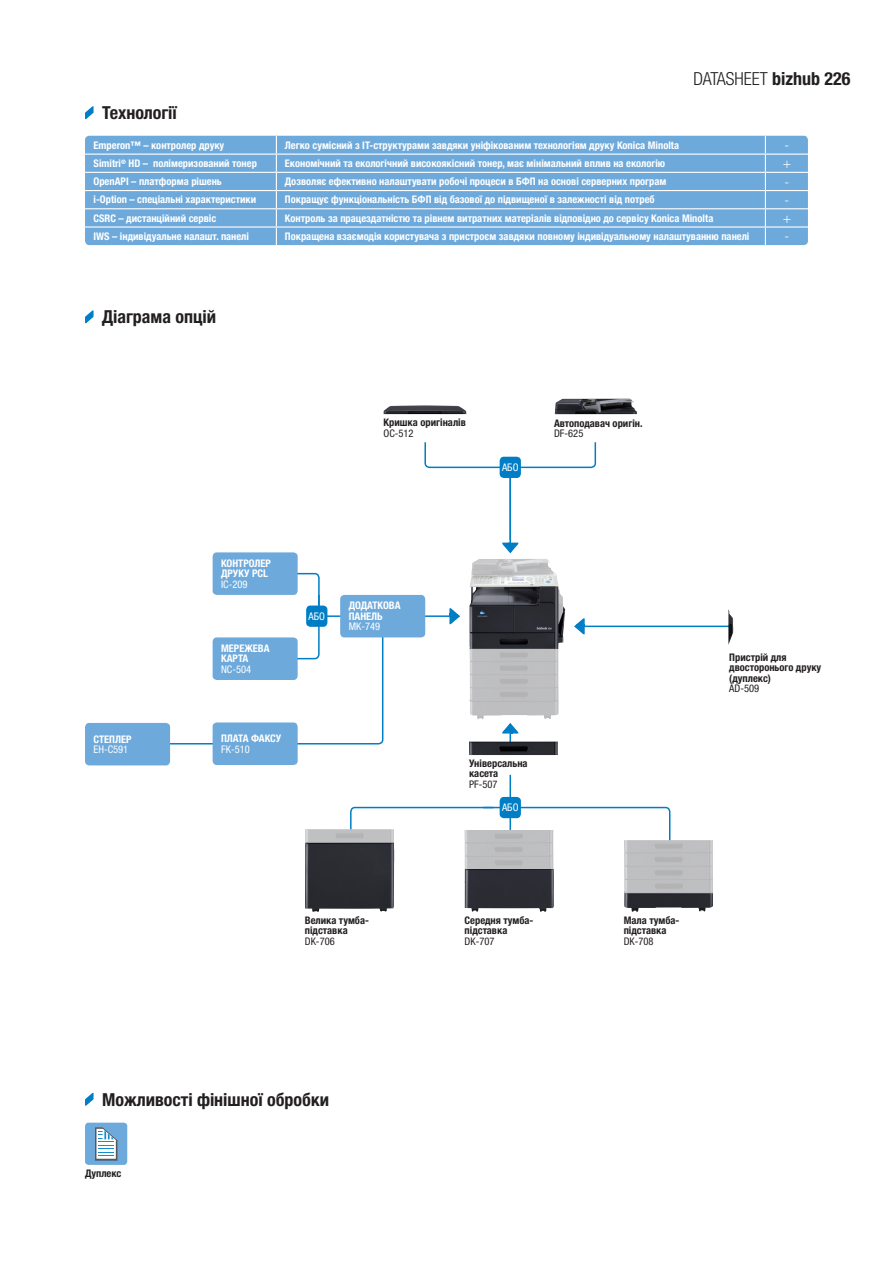
<style>
.page{position:relative;width:893px;height:1263px;background:#fff}
.page>*{position:absolute;margin:0;border:0;box-sizing:border-box;transform-origin:0 0}
.Bro_Inside_SUBHEAD_B{font:700 condensed 18px "Helvetica Neue LTW1 G";color:#231f20}
.t1{font:300 condensed 18px "Helvetica Neue LTW1 G";color:#231f20}
.Bro_Inside_TECHNOLOG{font:300 condensed 14.25px "Helvetica Neue LTW1 G";color:#fff}
.Bro_Inside_TECHNOLOG-2{font:700 condensed 10.5px "Helvetica Neue LTW1 G";color:#fff}
.Bro_Inside_ICON_SUBL{font:700 condensed 10.5px/10.5px "Helvetica Neue LTW1 G";color:#231f20}
.Bro_Inside_WORKFLOW{font:700 condensed 10.5px/10.5px "Helvetica Neue LTW1 G";color:#fff}
.Bro_Inside_ICON_SUBL-2{font:condensed 10.5px "Helvetica Neue LTW1 G";color:#231f20}
.Bro_Inside_WORKFLOW-2{font:condensed 10.5px "Helvetica Neue LTW1 G";color:#fff}
.s1{font-weight:700}
</style>
<div class="page">
<svg style="left:350px;top:806px;width:321px;height:34px"></svg>
<img style="left:384px;top:405px;width:82px;height:9px">
<img style="left:555px;top:399px;width:82px;height:15px">
<svg style="left:424px;top:442px;width:173px;height:112px"></svg>
<hr style="left:583px;top:626px;width:146px;height:1px;background:#007ec5">
<svg style="left:574px;top:618px;width:11px;height:17px"></svg>
<hr style="left:509px;top:775px;width:2px;height:55px;background:#007ec5">
<svg style="left:502px;top:723px;width:17px;height:19px"></svg>
<div style="left:213px;top:722px;width:85px;height:43px;background:#6da9db;border-radius:4px"></div>
<div style="left:500px;top:797px;width:21px;height:21px;background:#007ec5;border-radius:4px"></div>
<div style="left:500px;top:457px;width:21px;height:21px;background:#007ec5;border-radius:4px"></div>
<svg style="left:85px;top:106px;width:9px;height:14px"></svg>
<img style="left:464px;top:830px;width:90px;height:71px">
<img style="left:465px;top:869px;width:89px;height:43px">
<img style="left:305px;top:829px;width:89px;height:83px">
<svg style="left:165px;top:572px;width:295px;height:173px"></svg>
<img style="left:469px;top:742px;width:89px;height:13px">
<div style="left:213px;top:637px;width:85px;height:43px;background:#6da9db;border-radius:4px"></div>
<div style="left:213px;top:552px;width:85px;height:43px;background:#6da9db;border-radius:4px"></div>
<svg style="left:85px;top:310px;width:9px;height:14px"></svg>
<div style="left:85px;top:136px;width:723px;height:109px;background:#6da9db;border-radius:4px"></div>
<hr style="left:85px;top:154px;width:191px;height:1px;background:#fff">
<hr style="left:276px;top:154px;width:489px;height:1px;background:#fff">
<hr style="left:765px;top:154px;width:43px;height:1px;background:#fff">
<hr style="left:85px;top:172px;width:191px;height:1px;background:#fff">
<hr style="left:276px;top:172px;width:489px;height:1px;background:#fff">
<hr style="left:765px;top:172px;width:43px;height:1px;background:#fff">
<hr style="left:85px;top:190px;width:191px;height:1px;background:#fff">
<hr style="left:276px;top:190px;width:489px;height:1px;background:#fff">
<hr style="left:765px;top:190px;width:43px;height:1px;background:#fff">
<hr style="left:85px;top:208px;width:191px;height:1px;background:#fff">
<hr style="left:276px;top:208px;width:489px;height:1px;background:#fff">
<hr style="left:765px;top:208px;width:43px;height:1px;background:#fff">
<hr style="left:85px;top:226px;width:191px;height:2px;background:#fff">
<hr style="left:276px;top:226px;width:489px;height:2px;background:#fff">
<hr style="left:765px;top:226px;width:43px;height:2px;background:#fff">
<svg style="left:276px;top:136px;width:1px;height:109px"></svg>
<svg style="left:765px;top:136px;width:1px;height:109px"></svg>
<div style="left:340px;top:595px;width:85px;height:42px;background:#6da9db;border-radius:4px"></div>
<svg style="left:85px;top:1092px;width:9px;height:14px"></svg>
<div style="left:85px;top:723px;width:85px;height:42px;background:#6da9db;border-radius:4px"></div>
<img style="left:624px;top:840px;width:89px;height:71px">
<div style="left:85px;top:1123px;width:42px;height:42px;background:#6da9db;border-radius:4px"></div>
<svg style="left:95px;top:1160px;width:23px;height:1px"></svg>
<svg style="left:95px;top:1127px;width:23px;height:33px"></svg>
<img style="left:469px;top:559px;width:90px;height:160px">
<img style="left:470px;top:575px;width:95px;height:74px">
<img style="left:728px;top:609px;width:5px;height:36px">
<p class="Bro_Inside_SUBHEAD_B" style="left:102px;top:102px;width:76px">Технології</p>
<h1 class="t1" style="left:694px;top:68px;width:158px">DATASHEET <span class="s1">bizhub 226</span></h1>
<p class="Bro_Inside_TECHNOLOG-2" style="left:94px;top:139px;width:132px">Emperon™ – контролер друку</p>
<p class="Bro_Inside_TECHNOLOG-2" style="left:285px;top:139px;width:396px">Легко сумісний з ІТ-структурами завдяки уніфікованим технологіям друку Konica Minolta</p>
<p class="Bro_Inside_TECHNOLOG" style="left:785px;top:137px;width:6px">-</p>
<p class="Bro_Inside_TECHNOLOG-2" style="left:94px;top:157px;width:165px">Simitri<sup>®</sup> HD – полімеризований тонер</p>
<p class="Bro_Inside_TECHNOLOG-2" style="left:285px;top:157px;width:382px">Економічний та екологічний високоякісний тонер, має мінімальний вплив на екологію</p>
<p class="Bro_Inside_TECHNOLOG" style="left:783px;top:155px;width:10px">+</p>
<p class="Bro_Inside_TECHNOLOG-2" style="left:94px;top:175px;width:130px">OpenAPI – платформа рішень</p>
<p class="Bro_Inside_TECHNOLOG-2" style="left:285px;top:175px;width:383px">Дозволяє ефективно налаштувати робочі процеси в БФП на основі серверних програм</p>
<p class="Bro_Inside_TECHNOLOG" style="left:785px;top:173px;width:6px">-</p>
<p class="Bro_Inside_TECHNOLOG-2" style="left:94px;top:193px;width:164px">i-Option – спеціальні характеристики</p>
<p class="Bro_Inside_TECHNOLOG-2" style="left:285px;top:193px;width:371px">Покращує функціональність БФП від базової до підвищеної в залежності від потреб</p>
<p class="Bro_Inside_TECHNOLOG" style="left:785px;top:191px;width:6px">-</p>
<p class="Bro_Inside_TECHNOLOG-2" style="left:94px;top:212px;width:124px">CSRC – дистанційний сервіс</p>
<p class="Bro_Inside_TECHNOLOG-2" style="left:285px;top:212px;width:430px">Контроль за працездатністю та рівнем витратних матеріалів відповідно до сервісу Konica Minolta</p>
<p class="Bro_Inside_TECHNOLOG" style="left:783px;top:210px;width:10px">+</p>
<p class="Bro_Inside_TECHNOLOG-2" style="left:94px;top:230px;width:157px">IWS – індивідуальне налашт. панелі</p>
<p class="Bro_Inside_TECHNOLOG-2" style="left:285px;top:230px;width:466px">Покращена взаємодія користувача з пристроєм завдяки повному індивідуальному налаштуванню панелі</p>
<p class="Bro_Inside_TECHNOLOG" style="left:785px;top:228px;width:6px">-</p>
<p class="Bro_Inside_SUBHEAD_B" style="left:102px;top:306px;width:116px">Діаграма опцій</p>
<p class="Bro_Inside_WORKFLOW" style="left:94px;top:734px;width:40px">СТЕПЛЕР</p>
<p class="Bro_Inside_WORKFLOW-2" style="left:94px;top:743px;width:36px">EH-C591</p>
<p class="Bro_Inside_ICON_SUBL" style="left:384px;top:417px;width:84px">Кришка оригіналів</p>
<p class="Bro_Inside_ICON_SUBL-2" style="left:384px;top:427px;width:32px">OC-512</p>
<p class="Bro_Inside_WORKFLOW-2" style="left:502px;top:461px;width:18px">АБО</p>
<p class="Bro_Inside_ICON_SUBL" style="left:554px;top:418px;width:90px">Автоподавач оригін.</p>
<p class="Bro_Inside_ICON_SUBL-2" style="left:554px;top:427px;width:31px">DF-625</p>
<p class="Bro_Inside_WORKFLOW" style="left:221px;top:558px;width:51px">КОНТРОЛЕР<br>ДРУКУ PCL</p>
<p class="Bro_Inside_WORKFLOW-2" style="left:221px;top:578px;width:28px">IC-209</p>
<p class="Bro_Inside_WORKFLOW" style="left:221px;top:643px;width:50px">МЕРЕЖЕВА<br>КАРТА</p>
<p class="Bro_Inside_WORKFLOW-2" style="left:221px;top:663px;width:32px">NC-504</p>
<p class="Bro_Inside_WORKFLOW" style="left:221px;top:733px;width:62px">ПЛАТА ФАКСУ</p>
<p class="Bro_Inside_WORKFLOW-2" style="left:221px;top:743px;width:30px">FK-510</p>
<p class="Bro_Inside_WORKFLOW-2" style="left:309px;top:610px;width:18px">АБО</p>
<p class="Bro_Inside_WORKFLOW" style="left:349px;top:600px;width:53px">ДОДАТКОВА<br>ПАНЕЛЬ</p>
<p class="Bro_Inside_WORKFLOW-2" style="left:349px;top:620px;width:33px">MK-749</p>
<p class="Bro_Inside_ICON_SUBL" style="left:469px;top:758px;width:60px">Універсальна касета</p>
<p class="Bro_Inside_ICON_SUBL-2" style="left:469px;top:778px;width:30px">PF-507</p>
<p class="Bro_Inside_WORKFLOW-2" style="left:502px;top:801px;width:18px">АБО</p>
<p class="Bro_Inside_ICON_SUBL" style="left:305px;top:915px;width:66px">Велика тумба&shy;підставка</p>
<p class="Bro_Inside_ICON_SUBL-2" style="left:305px;top:935px;width:31px">DK-706</p>
<p class="Bro_Inside_ICON_SUBL" style="left:465px;top:915px;width:70px">Середня тумба&shy;підставка</p>
<p class="Bro_Inside_ICON_SUBL-2" style="left:465px;top:935px;width:31px">DK-707</p>
<p class="Bro_Inside_ICON_SUBL" style="left:624px;top:915px;width:57px">Мала тумба&shy;підставка</p>
<p class="Bro_Inside_ICON_SUBL-2" style="left:624px;top:935px;width:31px">DK-708</p>
<p class="Bro_Inside_ICON_SUBL" style="left:729px;top:652px;width:93px">Пристрій для двосторонього друку (дуплекс)</p>
<p class="Bro_Inside_ICON_SUBL-2" style="left:729px;top:682px;width:31px">AD-509</p>
<p class="Bro_Inside_SUBHEAD_B" style="left:102px;top:1088px;width:229px">Можливості фінішної обробки</p>
<p class="Bro_Inside_ICON_SUBL" style="left:85px;top:1168px;width:38px">Дуплекс</p>
</div>
